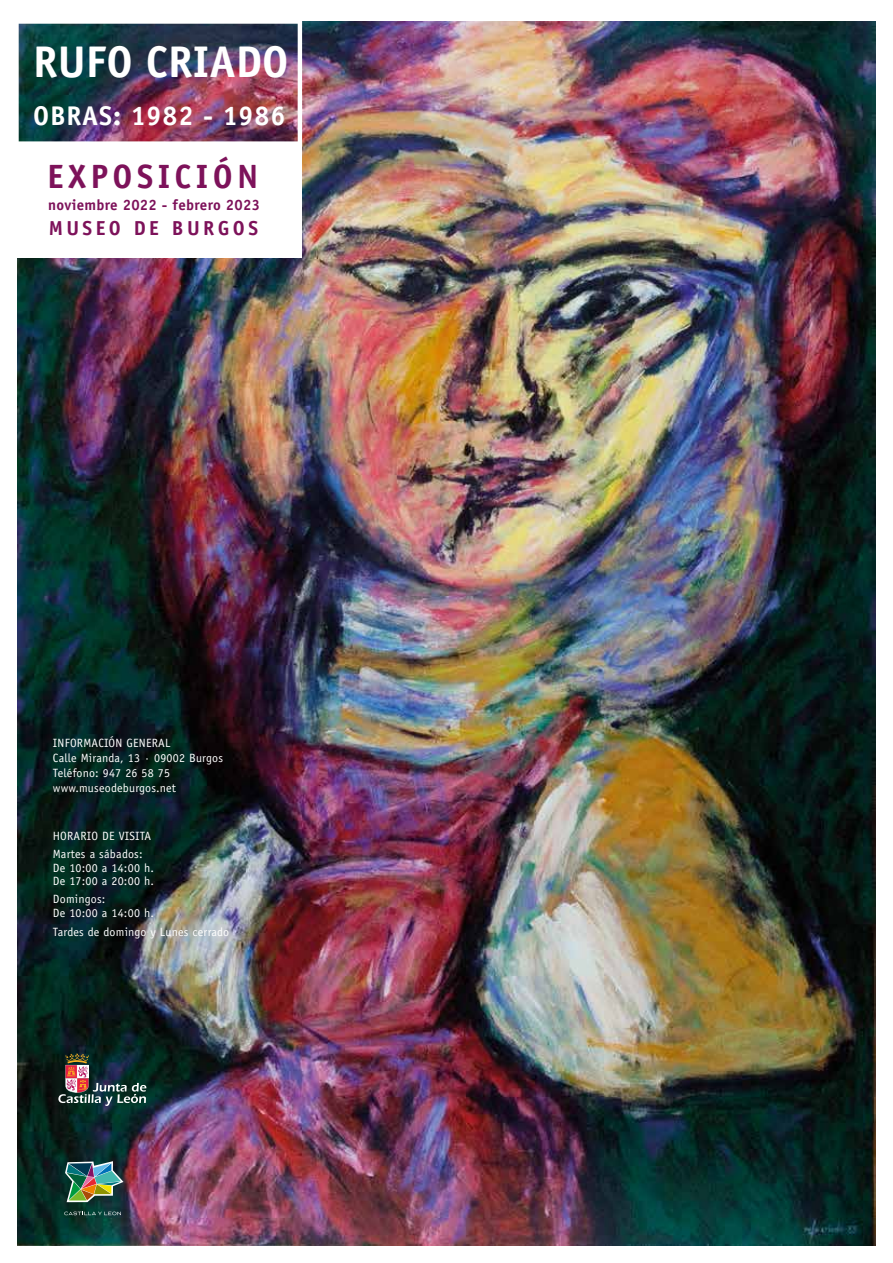
<style>
.page{position:relative;width:893px;height:1263px;background:#fff}
.page>*{position:absolute;margin:0;border:0;box-sizing:border-box;transform-origin:0 0}
.t1{font:700 44.4px "Officina Sans Std";color:#fff}
.t2{font:700 33.75px "Officina Sans Std";letter-spacing:.13em;color:#7d125a}
.t3{font:700 27.15px "Officina Sans Std";letter-spacing:.03em;color:#fff}
.t4{font:700 20.25px "Officina Sans Std";letter-spacing:.17em;color:#7d125a}
.t5{font:700 15px "Officina Sans Std";letter-spacing:.02em;color:#7d125a}
.t6{font:12px/15px "Officina Sans Std";letter-spacing:.02em;color:#fff}
</style>
<div class="page">
<img style="left:17px;top:21px;width:859px;height:1225px">
<img style="left:58px;top:1053px;width:88px;height:53px">
<img style="left:65px;top:1161px;width:58px;height:41px">
<svg style="left:64px;top:1210px;width:57px;height:5px"></svg>
<div style="left:14px;top:144px;width:288px;height:114px;background:#fff"></div>
<img style="left:17px;top:21px;width:285px;height:123px">
<h1 class="t1" style="left:33px;top:34px;width:257px">RUFO CRIADO</h1>
<h3 class="t3" style="left:33px;top:99px;width:254px">OBRAS: 1982 - 1986</h3>
<h2 class="t2" style="left:48px;top:155px;width:212px">EXPOSICIÓN</h2>
<p class="t5" style="left:48px;top:196px;width:213px">noviembre 2022 - febrero 2023</p>
<h3 class="t4" style="left:49px;top:216px;width:211px">MUSEO DE BURGOS</h3>
<p class="t6" style="left:53px;top:735px;width:172px">INFORMACIÓN GENERAL<br>Calle Miranda, 13 · 09002 Burgos<br>Teléfono: 947 26 58 75 www.museodeburgos.net</p>
<p class="t6" style="left:53px;top:827px;width:100px;line-height:18px">HORARIO DE VISITA<br>Martes a sábados:</p>
<p class="t6" style="left:53px;top:861px;width:103px;line-height:13.5px">De 10:00 a 14:00 h.<br>De 17:00 a 20:00 h.</p>
<p class="t6" style="left:53px;top:892px;width:103px;line-height:13.5px">Domingos:<br>De 10:00 a 14:00 h.</p>
<p class="t6" style="left:53px;top:925px;width:178px">Tardes de domingo y Lunes cerrado</p>
</div>
